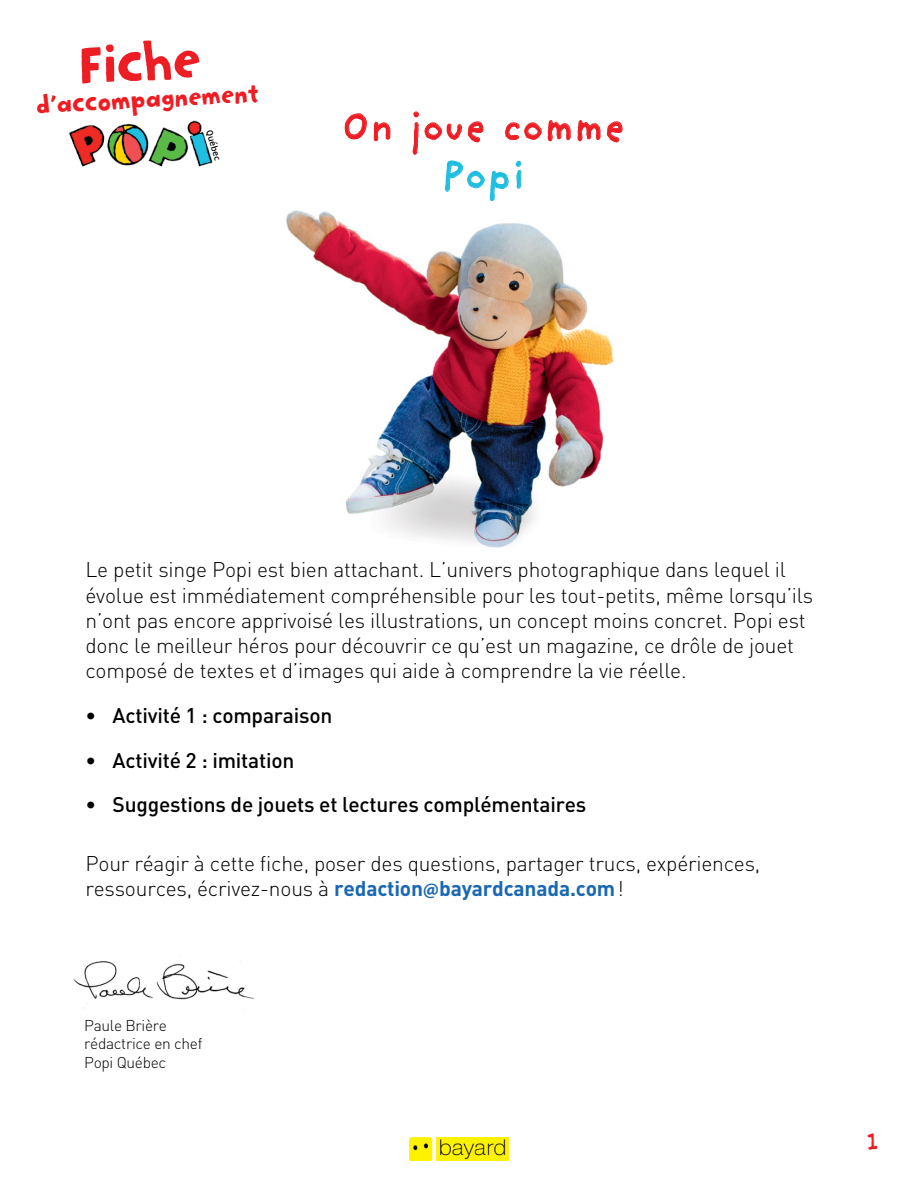
<style>
.page{position:relative;width:918px;height:1188px;background:#fff}
.page>*{position:absolute;margin:0;border:0;box-sizing:border-box;transform-origin:0 0}
.t1{font:48.9px "Slappy Inline";color:#ed1d24}
.t2{font:40.5px "Provi Med";color:#ed1d24}
.t3{font:40.5px "Provi Med";color:#20bee0}
.t4{font:28.5px "Provi Med";color:#ed1d24}
.t5{font:22.65px "Slappy Inline";color:#ed1d24}
.t6{font:300 21px/25.2px "DIN";letter-spacing:-.01em;color:#000}
.t7{font:500 21px "DIN";letter-spacing:-.01em;color:#000}
.t8{font:300 15.45px/18.6px "DIN";letter-spacing:-.02em;color:#000}
.t9{font:9.3px "Malcom";color:#000}
.s1{font-weight:700;color:#1a68b3}
.s2{font-family:"Myriad Pro";font-weight:700;color:#1a68b3}
</style>
<div class="page">
<img style="left:409px;top:1138px;width:100px;height:23px">
<img style="left:69px;top:120px;width:144px;height:47px">
<img style="left:286px;top:210px;width:328px;height:338px">
<svg style="left:345px;top:113px;width:22px;height:26px"></svg>
<svg style="left:374px;top:122px;width:17px;height:20px"></svg>
<svg style="left:413px;top:111px;width:6px;height:44px"></svg>
<svg style="left:425px;top:122px;width:37px;height:18px"></svg>
<svg style="left:468px;top:121px;width:16px;height:21px"></svg>
<svg style="left:505px;top:122px;width:37px;height:18px"></svg>
<svg style="left:548px;top:120px;width:23px;height:22px"></svg>
<svg style="left:577px;top:120px;width:24px;height:22px"></svg>
<svg style="left:607px;top:121px;width:16px;height:21px"></svg>
<svg style="left:445px;top:160px;width:64px;height:41px"></svg>
<svg style="left:516px;top:160px;width:6px;height:29px"></svg>
<img style="left:73px;top:961px;width:181px;height:47px">
<h1 class="t1" style="left:76px;top:28px;width:126px;rotate:-3deg">Fiche</h1>
<p class="t5" style="left:35px;top:88px;width:226px;rotate:-3deg">d’accompagnement</p>
<p class="t9" style="left:215px;top:129px;width:32px;rotate:73deg">Québec</p>
<h2 class="t2" style="left:341px;top:103px;width:286px">On joue comme</h2>
<h2 class="t3" style="left:441px;top:152px;width:86px">Popi</h2>
<p class="t6" style="left:85px;top:557px;width:729px">Le petit singe Popi est bien attachant. L’univers photographique dans lequel il évolue est immédiatement compréhensible pour les tout-petits, même lorsqu’ils n’ont pas encore apprivoisé les illustrations, un concept moins concret. Popi est donc le meilleur héros pour découvrir ce qu’est un magazine, ce drôle de jouet composé de textes et d’images qui aide à comprendre la vie réelle.</p>
<p class="t7" style="left:85px;top:702px;width:249px">• Activité 1 : comparaison</p>
<p class="t7" style="left:85px;top:747px;width:210px">• Activité 2 : imitation</p>
<p class="t7" style="left:85px;top:791px;width:502px">• Suggestions de jouets et lectures complémentaires</p>
<p class="t6" style="left:85px;top:850px;width:676px">Pour réagir à cette fiche, poser des questions, partager trucs, expériences, ressources, écrivez-nous à <span class="s1">redaction</span><span class="s2">@</span><span class="s1">bayardcanada.com</span>!</p>
<p class="t8" style="left:84px;top:1016px;width:120px">Paule Brière rédactrice en chef<br>Popi Québec</p>
<h3 class="t4" style="left:866px;top:1124px;width:15px">1</h3>
</div>
